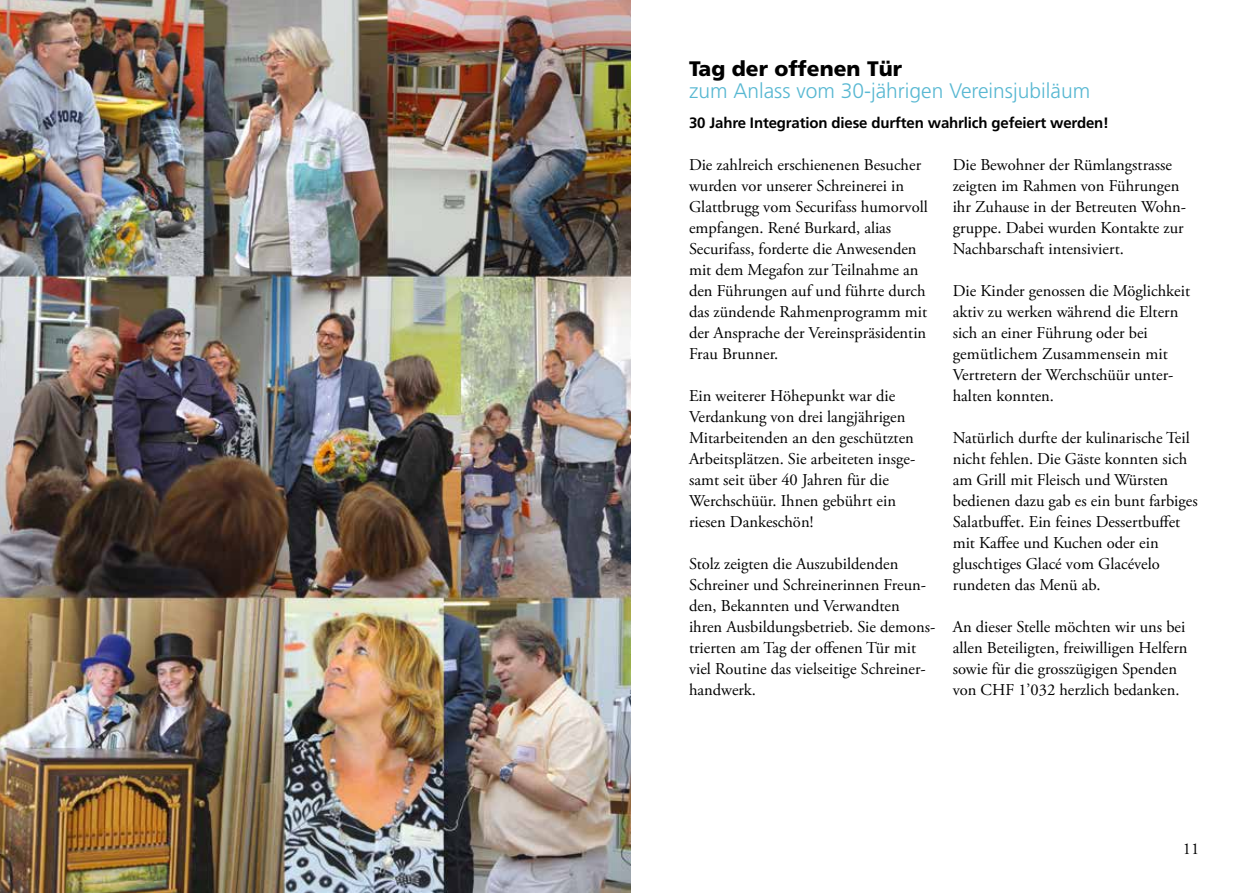
<style>
.page{position:relative;width:1259px;height:893px;background:#fff}
.page>*{position:absolute;margin:0;border:0;box-sizing:border-box;transform-origin:0 0}
.t1{font:300 21px "Frutiger";color:#58b8d2}
.t2{font:900 21px "Frutiger";color:#000}
.t3{font:16.5px/21px "Adobe Garamond Pro";color:#000}
.t4{font:700 15px "Frutiger";letter-spacing:-.01em;color:#000}
</style>
<div class="page">
<img style="left:0;top:0;width:630px;height:893px">
<p class="t2" style="left:689px;top:56px;width:214px">Tag der offenen Tür</p>
<p class="t1" style="left:689px;top:79px;width:403px">zum Anlass vom 30-jährigen Vereinsjubiläum</p>
<p class="t4" style="left:689px;top:114px;width:421px">30 Jahre Integration diese durften wahrlich gefeiert werden!</p>
<p class="t3" style="left:689px;top:154px;width:240px">Die zahlreich erschienenen Besucher wurden vor unserer Schreinerei in Glattbrugg vom Securifass humorvoll empfangen. René Burkard, alias Securifass, forderte die Anwesenden mit dem Megafon zur Teilnahme an den Führungen auf und führte durch das zündende Rahmenprogramm mit der Ansprache der Vereinspräsidentin Frau Brunner.</p>
<p class="t3" style="left:689px;top:385px;width:228px">Ein weiterer Höhepunkt war die<br>Verdankung von drei langjährigen<br>Mitarbeitenden an den geschützten<br>Arbeitsplätzen. Sie arbeiteten insge&shy;samt seit über 40 Jahren für die<br>Werchschüür. Ihnen gebührt ein riesen Dankeschön!</p>
<p class="t3" style="left:689px;top:553px;width:248px">Stolz zeigten die Auszubildenden<br>Schreiner und Schreinerinnen Freun&shy;den, Bekannten und Verwandten ihren Ausbildungsbetrieb. Sie demons&shy;trierten am Tag der offenen Tür mit viel Routine das vielseitige Schreiner&shy;handwerk.</p>
<p class="t3" style="left:952px;top:154px;width:235px">Die Bewohner der Rümlangstrasse zeigten im Rahmen von Führungen ihr Zuhause in der Betreuten Wohn&shy;gruppe. Dabei wurden Kontakte zur<br>Nachbarschaft intensiviert.</p>
<p class="t3" style="left:952px;top:281px;width:239px">Die Kinder genossen die Möglichkeit aktiv zu werken während die Eltern sich an einer Führung oder bei gemütlichem Zusammensein mit<br>Vertretern der Werchschüür unter&shy;halten konnten.</p>
<p class="t3" style="left:952px;top:428px;width:246px">Natürlich durfte der kulinarische Teil nicht fehlen. Die Gäste konnten sich am Grill mit Fleisch und Würsten bedienen dazu gab es ein bunt farbiges Salatbuffet. Ein feines Dessertbuffet mit Kaffee und Kuchen oder ein gluschtiges Glacé vom Glacévelo rundeten das Menü ab.</p>
<p class="t3" style="left:952px;top:617px;width:236px">An dieser Stelle möchten wir uns bei allen Beteiligten, freiwilligen Helfern sowie für die grosszügigen Spenden von CHF 1’032 herzlich bedanken.</p>
<p class="t3" style="left:1183px;top:839px;width:18px">11</p>
</div>
